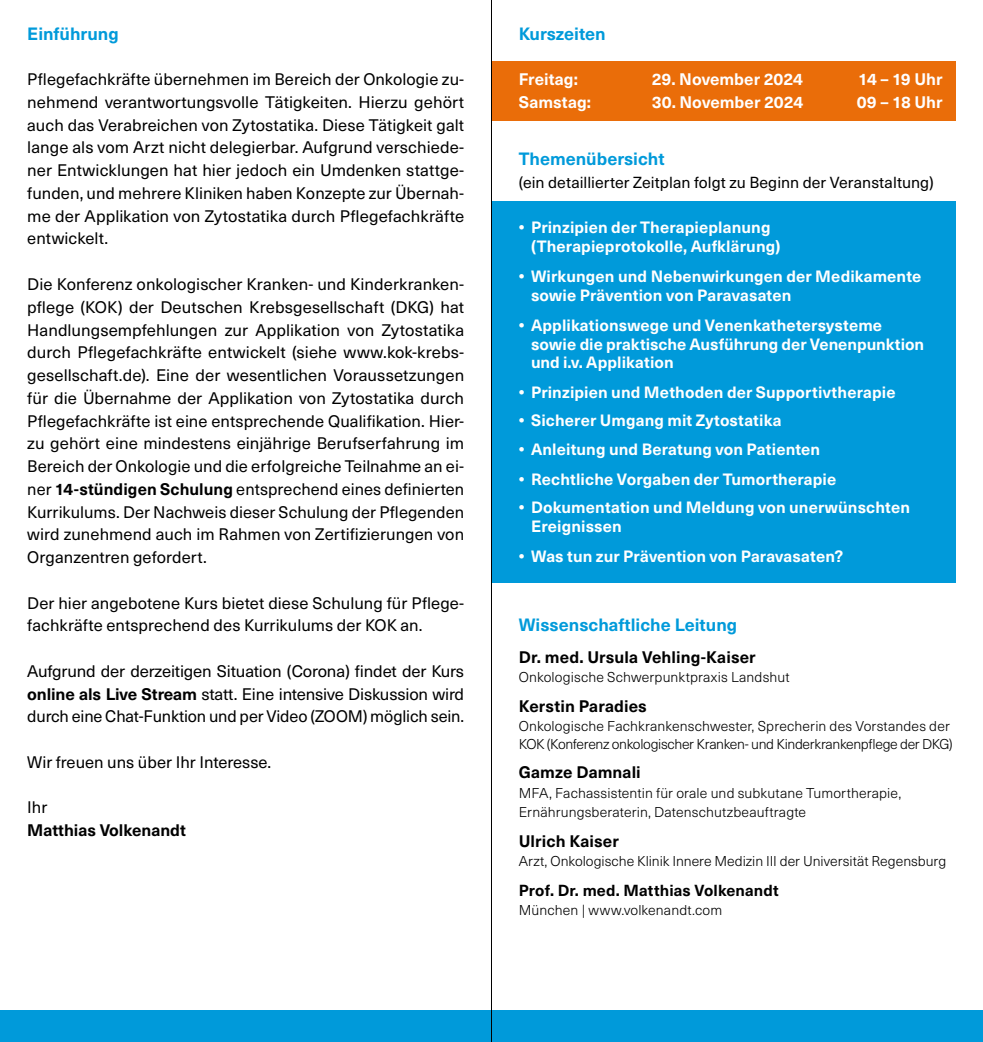
<style>
.page{position:relative;width:983px;height:1042px;background:#fff}
.page>*{position:absolute;margin:0;border:0;box-sizing:border-box;transform-origin:0 0}
.t1{font:700 17.5px "Neue Haas Unica Pro";color:#009ada}
.t2{font:16.45px/22.8px "Neue Haas Unica Pro";color:#000;text-align:justify}
.t3{font:700 16.45px "Neue Haas Unica Pro";letter-spacing:.005em;color:#000}
.t4{font:700 16.45px "Neue Haas Unica Pro";color:#fff}
.t5{font:700 16.1px/19.2px "Neue Haas Unica Pro";letter-spacing:.005em;color:#fff}
.t6{font:15.75px "Neue Haas Unica Pro";letter-spacing:.005em;color:#000}
.t7{font:700 15.75px "Neue Haas Unica Pro";letter-spacing:.01em;color:#000}
.t8{font:300 14px/17.5px "Neue Haas Unica Pro";letter-spacing:.005em;color:#000}
.s1{font-weight:700}
</style>
<div class="page">
<div style="left:491px;top:61px;width:464px;height:60px;background:#ea6d09"></div>
<div style="left:491px;top:201px;width:464px;height:382px;background:#009ada"></div>
<div style="left:0;top:1010px;width:982px;height:32px;background:#009ada"></div>
<hr style="left:491px;top:0;width:1px;height:1042px;background:#000">
<p class="t1" style="left:27px;top:23px;width:93px">Einführung</p>
<p class="t2" style="left:27px;top:68px;width:438px">Pflegefachkräfte übernehmen im Bereich der Onkologie zu&shy;nehmend verantwortungsvolle Tätigkeiten. Hierzu gehört auch das Verabreichen von Zytostatika. Diese Tätigkeit galt lange als vom Arzt nicht delegierbar. Aufgrund verschiede&shy;ner Entwicklungen hat hier jedoch ein Umdenken stattge&shy;funden, und mehrere Kliniken haben Konzepte zur Übernah&shy;me der Applikation von Zytostatika durch Pflegefachkräfte entwickelt.</p>
<p class="t2" style="left:27px;top:273px;width:438px">Die Konferenz onkologischer Kranken- und Kinderkranken&shy;pflege (KOK) der Deutschen Krebsgesellschaft (DKG) hat Handlungsempfehlungen zur Applikation von Zytostatika durch Pflegefachkräfte entwickelt (siehe www.kok-krebs&shy;gesellschaft.de). Eine der wesentlichen Voraussetzungen für die Übernahme der Applikation von Zytostatika durch Pflegefachkräfte ist eine entsprechende Qualifikation. Hier&shy;zu gehört eine mindestens einjährige Berufserfahrung im Bereich der Onkologie und die erfolgreiche Teilnahme an ei&shy;ner <span class="s1">14-stündigen Schulung</span> entsprechend eines definierten Kurrikulums. Der Nachweis dieser Schulung der Pflegenden wird zunehmend auch im Rahmen von Zertifizierungen von Organzentren gefordert.</p>
<p class="t2" style="left:27px;top:591px;width:438px">Der hier angebotene Kurs bietet diese Schulung für Pflege&shy;fachkräfte entsprechend des Kurrikulums der KOK an.</p>
<p class="t2" style="left:27px;top:660px;width:438px">Aufgrund der derzeitigen Situation (Corona) findet der Kurs <span class="s1">online als Live Stream</span> statt. Eine intensive Diskussion wird durch eine Chat-Funktion und per Video (ZOOM) möglich sein.</p>
<p class="t2" style="left:27px;top:751px;width:245px">Wir freuen uns über Ihr Interesse.</p>
<p class="t2" style="left:27px;top:796px;width:22px">Ihr</p>
<p class="t3" style="left:27px;top:820px;width:160px">Matthias Volkenandt</p>
<p class="t1" style="left:518px;top:23px;width:88px">Kurszeiten</p>
<p class="t4" style="left:518px;top:69px;width:61px">Freitag:</p>
<p class="t4" style="left:651px;top:69px;width:153px">29. November 2024</p>
<p class="t4" style="left:857px;top:69px;width:86px">14 – 19 Uhr</p>
<p class="t4" style="left:518px;top:92px;width:74px">Samstag:</p>
<p class="t4" style="left:651px;top:92px;width:153px">30. November 2024</p>
<p class="t4" style="left:856px;top:92px;width:87px">09 – 18 Uhr</p>
<p class="t1" style="left:518px;top:148px;width:147px">Themenübersicht</p>
<p class="t6" style="left:518px;top:173px;width:416px">(ein detaillierter Zeitplan folgt zu Beginn der Veranstaltung)</p>
<p class="t5" style="left:531px;top:218px;width:251px;text-indent:-12px">• Prinzipien der Therapieplanung (Therapieprotokolle, Aufklärung)</p>
<p class="t5" style="left:531px;top:267px;width:392px;text-indent:-12px">• Wirkungen und Nebenwirkungen der Medikamente sowie Prävention von Paravasaten</p>
<p class="t5" style="left:531px;top:316px;width:394px;text-indent:-12px">• Applikationswege und Venenkathetersysteme sowie die praktische Ausführung der Venenpunktion</p>
<p class="t5" style="left:531px;top:353px;width:144px">und i.v. Applikation</p>
<p class="t5" style="left:518px;top:382px;width:378px">• Prinzipien und Methoden der Supportivtherapie</p>
<p class="t5" style="left:518px;top:410px;width:264px">• Sicherer Umgang mit Zytostatika</p>
<p class="t5" style="left:518px;top:440px;width:303px">• Anleitung und Beratung von Patienten</p>
<p class="t5" style="left:518px;top:470px;width:319px">• Rechtliche Vorgaben der Tumortherapie</p>
<p class="t5" style="left:531px;top:498px;width:380px;text-indent:-12px">• Dokumentation und Meldung von unerwünschten<br>Ereignissen</p>
<p class="t5" style="left:518px;top:547px;width:326px">• Was tun zur Prävention von Paravasaten?</p>
<p class="t1" style="left:518px;top:614px;width:220px">Wissenschaftliche Leitung</p>
<p class="t3" style="left:518px;top:647px;width:238px">Dr. med. Ursula Vehling-Kaiser</p>
<p class="t8" style="left:518px;top:668px;width:272px">Onkologische Schwerpunktpraxis Landshut</p>
<p class="t3" style="left:518px;top:696px;width:129px">Kerstin Paradies</p>
<p class="t8" style="left:518px;top:717px;width:435px">Onkologische Fachkrankenschwester, Sprecherin des Vorstandes der<br>KOK (Konferenz onkologischer Kranken- und Kinderkrankenpflege der DKG)</p>
<p class="t3" style="left:518px;top:762px;width:123px">Gamze Damnali</p>
<p class="t8" style="left:518px;top:783px;width:384px;line-height:19.2px">MFA, Fachassistentin für orale und subkutane Tumortherapie,<br>Ernährungsberaterin, Datenschutzbeauftragte</p>
<p class="t3" style="left:518px;top:831px;width:102px">Ulrich Kaiser</p>
<p class="t8" style="left:518px;top:852px;width:429px">Arzt, Onkologische Klinik Innere Medizin III der Universität Regensburg</p>
<p class="t7" style="left:518px;top:880px;width:261px">Prof. Dr. med. Matthias Volkenandt</p>
<p class="t8" style="left:518px;top:901px;width:205px">München | www.volkenandt.com</p>
</div>
